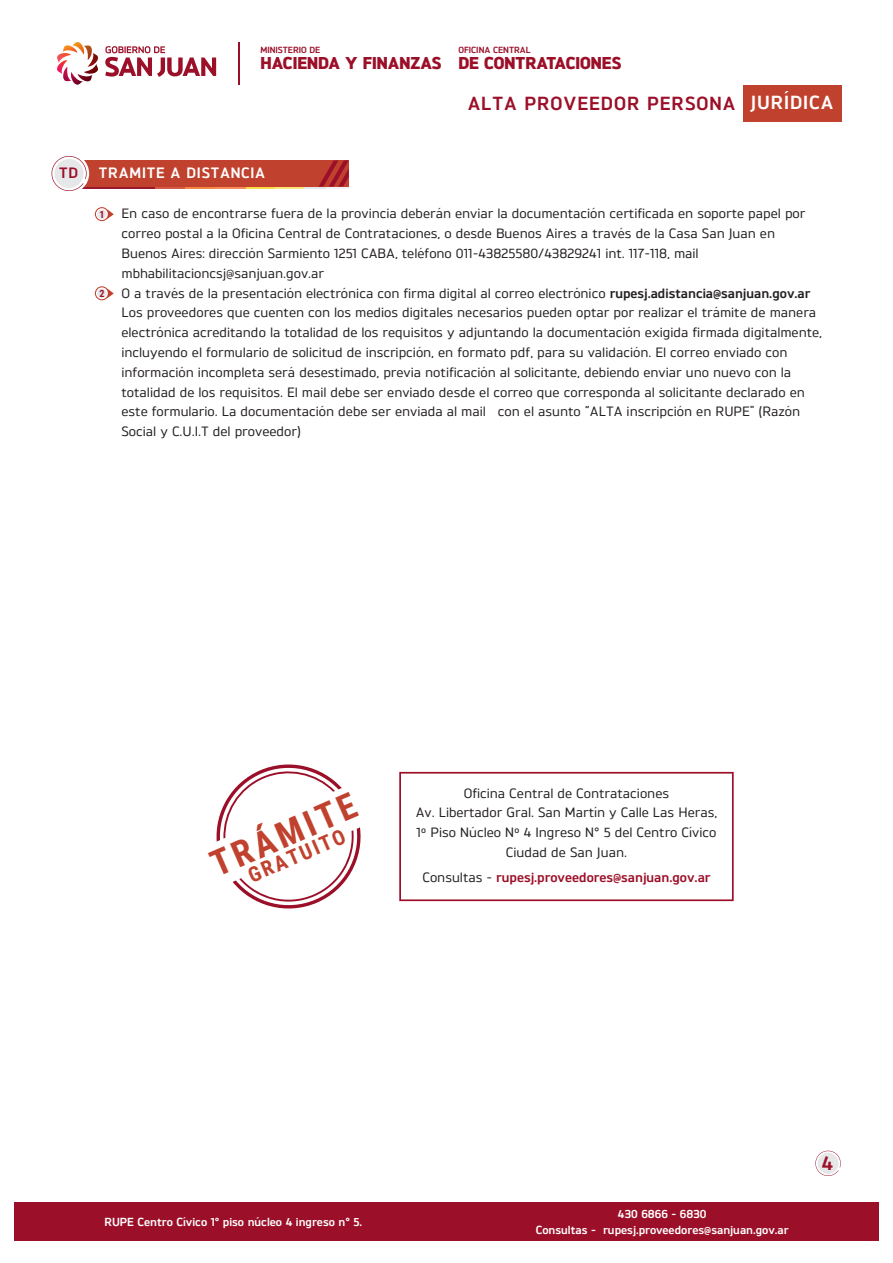
<style>
.page{position:relative;width:893px;height:1263px;background:#fff}
.page>*{position:absolute;margin:0;border:0;box-sizing:border-box;transform-origin:0 0}
.t1{font:700 35.7px "Roboto Condensed";color:#c0422e}
.t2{font:700 21px "Roboto Condensed";color:#c0422e}
.t3{font:700 19.8px "Brokman";color:#9b0f28}
.t4{font:700 18.9px "Brokman";letter-spacing:.05em;color:#9b0f28}
.t5{font:800 17.1px "Brokman";color:#9b0f28}
.t6{font:700 15px "Brokman";letter-spacing:.05em;color:#fff}
.t7{font:700 15px "Brokman";color:#9b0f28}
.t8{font:500 13.5px/19.8px "Brokman";color:#231f20}
.t9{font:700 13.5px "Brokman";color:#9b0f28}
.t10{font:700 11.7px/15.8px "Brokman";color:#fff;text-align:center}
.t11{font:700 11.7px/15.8px "Brokman";color:#fff;text-align:center;scale:1.07 1}
.t12{font:700 10.05px "Roboto Condensed";color:#9b0f28}
.t13{font:700 8.85px "Brokman";color:#9b0f28}
.s1{color:#fff}
.s2{font-weight:700}
.s3{font-weight:500;color:#231f20}
</style>
<div class="page">
<svg style="left:95px;top:207px;width:19px;height:14px"></svg>
<div style="left:97px;top:209px;width:10px;height:10px;background:#e6e7e9;border-radius:50%"></div>
<svg style="left:95px;top:286px;width:19px;height:14px"></svg>
<div style="left:97px;top:289px;width:10px;height:9px;background:#e6e7e9;border-radius:50%"></div>
<hr style="left:275px;top:187px;width:30px;height:2px;background:#fbe47c">
<hr style="left:185px;top:187px;width:30px;height:2px;background:#f18844">
<hr style="left:245px;top:187px;width:30px;height:2px;background:#fada47">
<hr style="left:215px;top:187px;width:30px;height:2px;background:#f68e57">
<hr style="left:155px;top:187px;width:30px;height:2px;background:#d35b47">
<hr style="left:81px;top:187px;width:74px;height:2px;background:#9a1a2b">
<hr style="left:305px;top:187px;width:22px;height:2px;background:#e6e7e9">
<hr style="left:327px;top:187px;width:22px;height:2px;background:#f2f3f4">
<div style="left:79px;top:160px;width:270px;height:27px;background:#c0422e"></div>
<div style="left:49px;top:153px;width:40px;height:41px;background:#fff;border-radius:50%"></div>
<svg style="left:52px;top:156px;width:35px;height:35px"></svg>
<svg style="left:319px;top:160px;width:30px;height:27px"></svg>
<svg style="left:105px;top:46px;width:111px;height:31px"></svg>
<svg style="left:57px;top:42px;width:41px;height:43px"></svg>
<hr style="left:238px;top:42px;width:1px;height:43px;background:#9b0f28">
<svg style="left:815px;top:1151px;width:26px;height:25px"></svg>
<div style="left:743px;top:85px;width:99px;height:37px;background:#c0422e"></div>
<div style="left:14px;top:1202px;width:865px;height:39px;background:#9b0f28"></div>
<svg style="left:216px;top:764px;width:145px;height:145px"></svg>
<div style="left:399px;top:772px;width:335px;height:129px;border:2px solid #9b0f28"></div>
<p class="t13" style="left:260px;top:44px;width:61px">MINISTERIO DE</p>
<p class="t5" style="left:260px;top:51px;width:183px">HACIENDA Y FINANZAS</p>
<p class="t13" style="left:458px;top:44px;width:74px">OFICINA CENTRAL</p>
<p class="t5" style="left:458px;top:51px;width:164px">DE CONTRATACIONES</p>
<h3 class="t4" style="left:468px;top:90px;width:367px">ALTA PROVEEDOR PERSONA <span class="s1">JURÍDICA</span></h3>
<p class="t7" style="left:59px;top:163px;width:20px">TD</p>
<p class="t6" style="left:99px;top:163px;width:168px">TRAMITE A DISTANCIA</p>
<p class="t12" style="left:99px;top:207px;width:7px">1</p>
<p class="t12" style="left:99px;top:286px;width:7px">2</p>
<p class="t8" style="left:121px;top:203px;width:702px">En caso de encontrarse fuera de la provincia deberán enviar la documentación certificada en soporte papel por correo postal a la Oficina Central de Contrataciones, o desde Buenos Aires a través de la Casa San Juan en Buenos Aires: dirección Sarmiento 1251 CABA, teléfono 011-43825580/43829241 int. 117-118, mail mbhabilitacioncsj@sanjuan.gov.ar<br>O a través de la presentación electrónica con firma digital al correo electrónico <span class="s2">rupesj.adistancia@sanjuan.gov.ar </span>Los proveedores que cuenten con los medios digitales necesarios pueden optar por realizar el trámite de manera electrónica acreditando la totalidad de los requisitos y adjuntando la documentación exigida firmada digitalmente, incluyendo el formulario de solicitud de inscripción, en formato pdf, para su validación. El correo enviado con información incompleta será desestimado, previa notificación al solicitante, debiendo enviar uno nuevo con la totalidad de los requisitos. El mail debe ser enviado desde el correo que corresponda al solicitante declarado en este formulario. La documentación debe ser enviada al mail con el asunto “ALTA inscripción en RUPE" (Razón Social y C.U.I.T del proveedor)</p>
<h1 class="t1" style="left:202px;top:843px;width:157px;rotate:-24deg">TRÁMITE</h1>
<h2 class="t2" style="left:243px;top:863px;width:105px;rotate:-24deg">GRATUITO</h2>
<p class="t8" style="left:416px;top:782px;width:303px;text-align:center">Oficina Central de Contrataciones<br>Av. Libertador Gral. San Martín y Calle Las Heras, 1º Piso Núcleo Nº 4 Ingreso N° 5 del Centro Cívico Ciudad de San Juan.</p>
<p class="t9" style="left:422px;top:868px;width:290px"><span class="s3">Consultas -</span> rupesj.proveedores@sanjuan.gov.ar</p>
<h3 class="t3" style="left:822px;top:1149px;width:13px">4</h3>
<p class="t11" style="left:575px;top:1206px;width:188px">430 6866 - 6830 - 6840<br>rupesj. roveedores@sanjuan.gov.ar</p>
<p class="t10" style="left:105px;top:1213px;width:259px">RUPE Centro Cívico 1° piso núcleo 4 ingreso n° 5.</p>
<p class="t10" style="left:536px;top:1206px;width:254px">430 6866 - 6830<br>Consultas - rupesj.proveedores@sanjuan.gov.ar</p>
</div>
